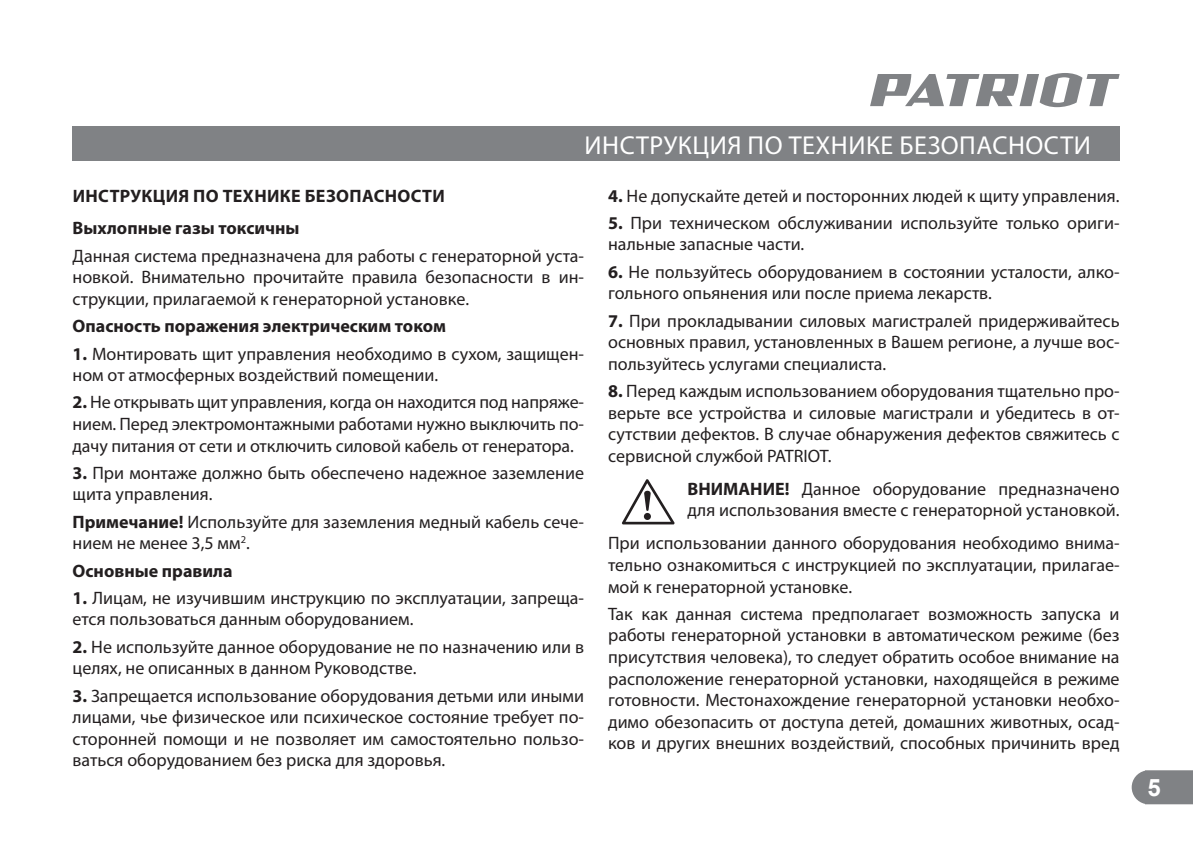
<style>
.page{position:relative;width:1193px;height:842px;background:#fff}
.page>*{position:absolute;margin:0;border:0;box-sizing:border-box;transform-origin:0 0}
.t1{font:26px "Myriad Pro";letter-spacing:.02em;color:#fff}
.t2{font:700 24px "Arial";color:#fff}
.t3{font:18px/21.6px "Myriad Pro";color:#231f20}
.t4{font:700 18px/33px "Myriad Pro";letter-spacing:.02em;color:#231f20}
.t5{font:700 18px "Myriad Pro";color:#231f20}
.s1{font-weight:700}
</style>
<div class="page">
<svg style="left:1131px;top:770px;width:61px;height:34px"></svg>
<svg style="left:870px;top:73px;width:249px;height:34px"></svg>
<div style="left:73px;top:127px;width:1046px;height:34px;background:#808285"></div>
<svg style="left:622px;top:479px;width:53px;height:45px"></svg>
<h1 class="t1" style="left:584px;top:132px;width:508px">ИНСТРУКЦИЯ ПО ТЕХНИКЕ БЕЗОПАСНОСТИ</h1>
<p class="t4" style="left:73px;top:180px;width:374px">ИНСТРУКЦИЯ ПО ТЕХНИКЕ БЕЗОПАСНОСТИ<br>Выхлопные газы токсичны</p>
<p class="t3" style="left:73px;top:246px;width:513px;text-align:justify">Данная система предназначена для работы с генераторной уста&shy;новкой. Внимательно прочитайте правила безопасности в ин&shy;струкции, прилагаемой к генераторной установке.</p>
<p class="t5" style="left:73px;top:317px;width:375px">Опасность поражения электрическим током</p>
<p class="t3" style="left:73px;top:343px;width:513px"><span class="s1">1.</span> Монтировать щит управления необходимо в сухом, защищен&shy;ном от атмосферных воздействий помещении.</p>
<p class="t3" style="left:73px;top:392px;width:513px;text-align:justify"><span class="s1">2.</span> Не открывать щит управления, когда он находится под напряже&shy;нием. Перед электромонтажными работами нужно выключить по&shy;дачу питания от сети и отключить силовой кабель от генератора.</p>
<p class="t3" style="left:73px;top:463px;width:513px"><span class="s1">3.</span> При монтаже должно быть обеспечено надежное заземление щита управления.</p>
<p class="t3" style="left:73px;top:512px;width:513px"><span class="s1">Примечание!</span> Используйте для заземления медный кабель сече&shy;нием не менее 3,5 мм<sup>2</sup>.</p>
<p class="t5" style="left:73px;top:562px;width:161px">Основные правила</p>
<p class="t3" style="left:73px;top:588px;width:513px"><span class="s1">1.</span> Лицам, не изучившим инструкцию по эксплуатации, запреща&shy;ется пользоваться данным оборудованием.</p>
<p class="t3" style="left:73px;top:637px;width:513px"><span class="s1">2.</span> Не используйте данное оборудование не по назначению или в целях, не описанных в данном Руководстве.</p>
<p class="t3" style="left:73px;top:685px;width:513px;text-align:justify"><span class="s1">3.</span> Запрещается использование оборудования детьми или иными лицами, чье физическое или психическое состояние требует по&shy;сторонней помощи и не позволяет им самостоятельно пользо&shy;ваться оборудованием без риска для здоровья.</p>
<p class="t3" style="left:608px;top:185px;width:513px"><span class="s1">4.</span> Не допускайте детей и посторонних людей к щиту управления.</p>
<p class="t3" style="left:608px;top:213px;width:513px"><span class="s1">5.</span> При техническом обслуживании используйте только ориги&shy;нальные запасные части.</p>
<p class="t3" style="left:608px;top:262px;width:513px"><span class="s1">6.</span> Не пользуйтесь оборудованием в состоянии усталости, алко&shy;гольного опьянения или после приема лекарств.</p>
<p class="t3" style="left:608px;top:310px;width:513px;text-align:justify"><span class="s1">7.</span> При прокладывании силовых магистралей придерживайтесь основных правил, установленных в Вашем регионе, а лучше вос&shy;пользуйтесь услугами специалиста.</p>
<p class="t3" style="left:608px;top:381px;width:513px;text-align:justify"><span class="s1">8.</span> Перед каждым использованием оборудования тщательно про&shy;верьте все устройства и силовые магистрали и убедитесь в от&shy;сутствии дефектов. В случае обнаружения дефектов свяжитесь с сервисной службой PATRIOT.</p>
<p class="t3" style="left:687px;top:479px;width:433px"><span class="s1">ВНИМАНИЕ!</span> Данное оборудование предназначено для использования вместе с генераторной установкой.</p>
<p class="t3" style="left:608px;top:533px;width:513px;text-align:justify">При использовании данного оборудования необходимо внима&shy;тельно ознакомиться с инструкцией по эксплуатации, прилагае&shy;мой к генераторной установке.</p>
<p class="t3" style="left:608px;top:604px;width:513px;text-align:justify">Так как данная система предполагает возможность запуска и работы генераторной установки в автоматическом режиме (без присутствия человека), то следует обратить особое внимание на расположение генераторной установки, находящейся в режиме готовности. Местонахождение генераторной установки необхо&shy;димо обезопасить от доступа детей, домашних животных, осад&shy;ков и других внешних воздействий, способных причинить вред</p>
<h2 class="t2" style="left:1147px;top:774px;width:15px">5</h2>
</div>
